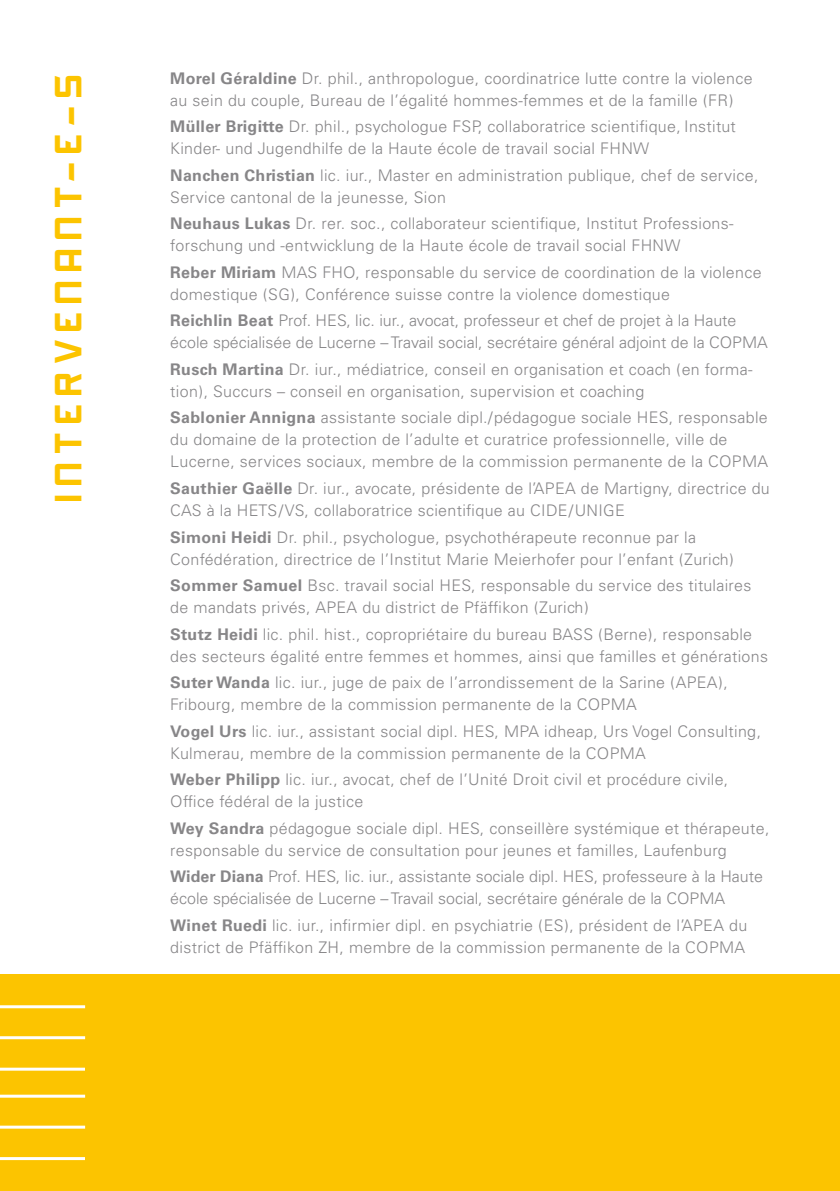
<style>
.page{position:relative;width:840px;height:1191px;background:#fff}
.page>*{position:absolute;margin:0;border:0;box-sizing:border-box;transform-origin:0 0}
.t1{font:36px "Akashi";letter-spacing:.2em;color:#fcc400}
.t2{font:300 16px/22px "Univers LT Std";letter-spacing:.02em;color:#878688}
.t3{font:300 16px/22px "Univers LT Std";color:#878688}
.s1{font-weight:700}
</style>
<div class="page">
<div style="left:0;top:974px;width:839px;height:217px;background:#fcc400"></div>
<hr style="left:0;top:1094px;width:85px;height:3px;background:#fff">
<hr style="left:0;top:1125px;width:85px;height:3px;background:#fff">
<hr style="left:0;top:1157px;width:85px;height:3px;background:#fff">
<hr style="left:0;top:1005px;width:85px;height:3px;background:#fff">
<hr style="left:0;top:1036px;width:85px;height:3px;background:#fff">
<hr style="left:0;top:1067px;width:85px;height:3px;background:#fff">
<h1 class="t1" style="left:49px;top:501px;width:430px;rotate:-90deg">INTERVENANT-E-S</h1>
<p class="t2" style="left:170px;top:67px;width:583px"><span class="s1">Morel Géraldine</span> Dr. phil., anthropologue, coordinatrice lutte contre la violence au sein du couple, Bureau de l’égalité hommes-femmes et de la famille (FR)</p>
<p class="t2" style="left:170px;top:115px;width:567px"><span class="s1">Müller Brigitte</span> Dr. phil., psychologue FSP, collaboratrice scientifique, Institut<br>Kinder- und Jugendhilfe de la Haute école de travail social FHNW</p>
<p class="t2" style="left:170px;top:164px;width:589px"><span class="s1">Nanchen Christian</span> lic. iur., Master en administration publique, chef de service,<br>Service cantonal de la jeunesse, Sion</p>
<p class="t2" style="left:170px;top:213px;width:564px"><span class="s1">Neuhaus Lukas</span> Dr. rer. soc., collaborateur scientifique, Institut Professions&shy;forschung und -entwicklung de la Haute école de travail social FHNW</p>
<p class="t2" style="left:170px;top:261px;width:592px"><span class="s1">Reber Miriam</span> MAS FHO, responsable du service de coordination de la violence domestique (SG), Conférence suisse contre la violence domestique</p>
<p class="t3" style="left:170px;top:310px;width:598px"><span class="s1">Reichlin Beat</span> Prof. HES, lic. iur., avocat, professeur et chef de projet à la Haute école spécialisée de Lucerne – Travail social, secrétaire général adjoint de la COPMA</p>
<p class="t2" style="left:170px;top:358px;width:583px"><span class="s1">Rusch Martina</span> Dr. iur., médiatrice, conseil en organisation et coach (en forma&shy;tion), Succurs – conseil en organisation, supervision et coaching</p>
<p class="t2" style="left:170px;top:407px;width:599px"><span class="s1">Sablonier Annigna</span> assistante sociale dipl./pédagogue sociale HES, responsable du domaine de la protection de l’adulte et curatrice professionnelle, ville de<br>Lucerne, services sociaux, membre de la commission permanente de la COPMA</p>
<p class="t2" style="left:170px;top:477px;width:600px"><span class="s1">Sauthier Gaëlle</span> Dr. iur., avocate, présidente de l’APEA de Martigny, directrice du<br>CAS à la HETS/VS, collaboratrice scientifique au CIDE/UNIGE</p>
<p class="t2" style="left:170px;top:526px;width:565px"><span class="s1">Simoni Heidi</span> Dr. phil., psychologue, psychothérapeute reconnue par la<br>Confédération, directrice de l’Institut Marie Meierhofer pour l’enfant (Zurich)</p>
<p class="t2" style="left:170px;top:574px;width:582px"><span class="s1">Sommer Samuel</span> Bsc. travail social HES, responsable du service des titulaires de mandats privés, APEA du district de Pfäffikon (Zurich)</p>
<p class="t2" style="left:170px;top:623px;width:599px"><span class="s1">Stutz Heidi</span> lic. phil. hist., copropriétaire du bureau BASS (Berne), responsable des secteurs égalité entre femmes et hommes, ainsi que familles et générations</p>
<p class="t2" style="left:170px;top:671px;width:558px"><span class="s1">Suter Wanda</span> lic. iur., juge de paix de l’arrondissement de la Sarine (APEA),<br>Fribourg, membre de la commission permanente de la COPMA</p>
<p class="t2" style="left:170px;top:720px;width:592px"><span class="s1">Vogel Urs</span> lic. iur., assistant social dipl. HES, MPA idheap, Urs Vogel Consulting,<br>Kulmerau, membre de la commission permanente de la COPMA</p>
<p class="t2" style="left:170px;top:768px;width:559px"><span class="s1">Weber Philipp</span> lic. iur., avocat, chef de l’Unité Droit civil et procédure civile,<br>Office fédéral de la justice</p>
<p class="t2" style="left:170px;top:817px;width:600px"><span class="s1">Wey Sandra</span> pédagogue sociale dipl. HES, conseillère systémique et thérapeute, responsable du service de consultation pour jeunes et familles, Laufenburg</p>
<p class="t3" style="left:170px;top:865px;width:594px"><span class="s1">Wider Diana</span> Prof. HES, lic. iur., assistante sociale dipl. HES, professeure à la Haute école spécialisée de Lucerne – Travail social, secrétaire générale de la COPMA</p>
<p class="t2" style="left:170px;top:914px;width:578px"><span class="s1">Winet Ruedi</span> lic. iur., infirmier dipl. en psychiatrie (ES), président de l’APEA du district de Pfäffikon ZH, membre de la commission permanente de la COPMA</p>
</div>
